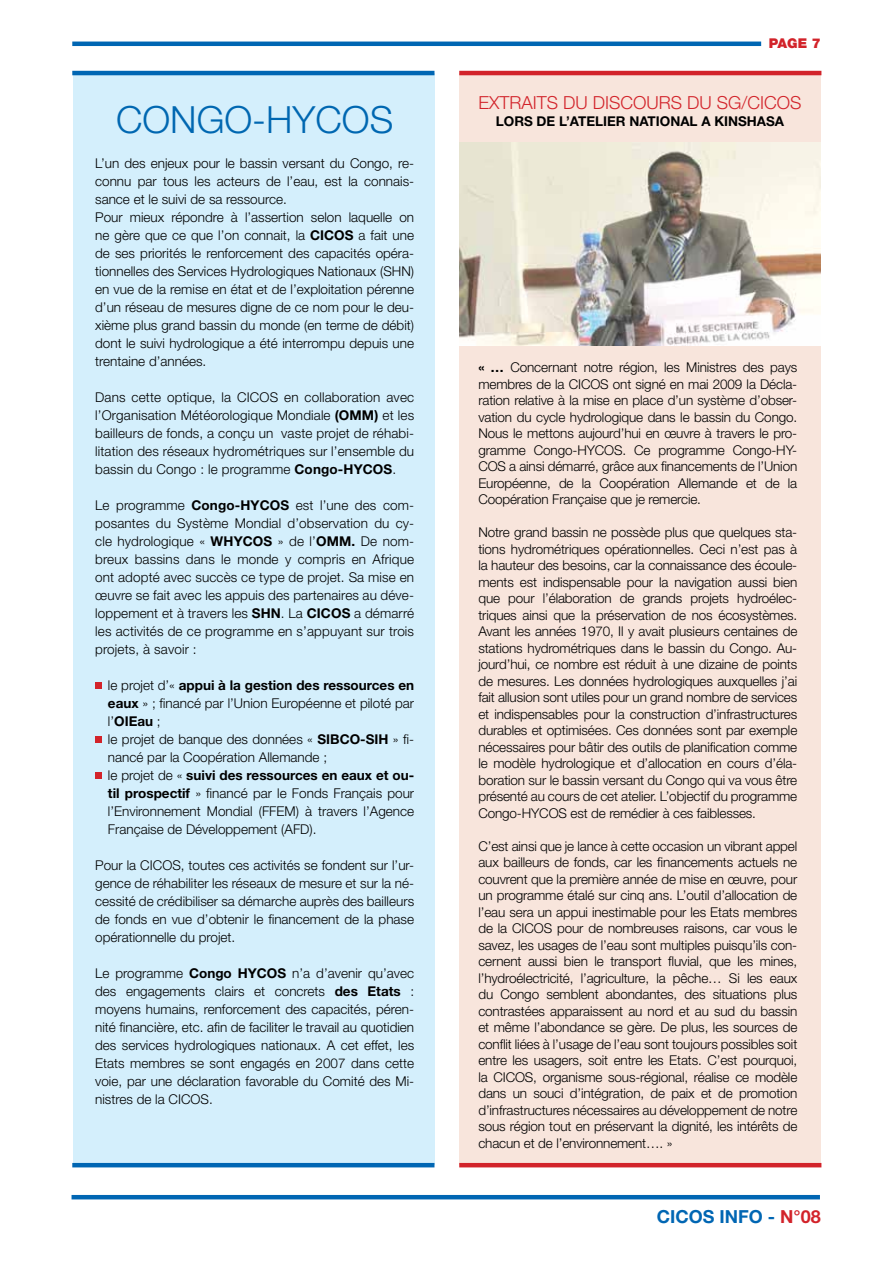
<style>
.page{position:relative;width:893px;height:1263px;background:#fff}
.page>*{position:absolute;margin:0;border:0;box-sizing:border-box;transform-origin:0 0}
.t1{font:300 37.5px "Helvetica Neue LT Std";color:#0067b1}
.t2{font:300 18px "Helvetica Neue LT Std";color:#d2232a}
.t3{font:700 18px "Helvetica Neue LT Std";color:#0066b3}
.t4{font:700 18px "Helvetica Neue LT Std";color:#d2232a}
.t5{font:300 13.5px/16.5px "Helvetica Neue LT Std";color:#000;text-align:justify}
.t6{font:700 13.5px "Helvetica Neue LT Std";color:#000}
.t7{font:900 13.5px "Helvetica Neue LT Std";color:#d2232a}
.s1{font-weight:700}
.s2{color:#0066b3}
</style>
<div class="page">
<div style="left:73px;top:73px;width:361px;height:1091px;background:#d4effc"></div>
<div style="left:459px;top:73px;width:362px;height:1091px;background:#f8e5dc"></div>
<svg style="left:95px;top:682px;width:6px;height:6px"></svg>
<svg style="left:95px;top:736px;width:6px;height:6px"></svg>
<svg style="left:95px;top:772px;width:6px;height:6px"></svg>
<hr style="left:72px;top:42px;width:689px;height:4px;background:#0066b3">
<hr style="left:72px;top:71px;width:362px;height:4px;background:#0066b3">
<hr style="left:72px;top:1163px;width:362px;height:4px;background:#0066b3">
<hr style="left:459px;top:71px;width:362px;height:4px;background:#d2232a">
<hr style="left:459px;top:1163px;width:362px;height:4px;background:#d2232a">
<img style="left:459px;top:142px;width:362px;height:204px">
<hr style="left:72px;top:1195px;width:748px;height:4px;background:#0066b3">
<h1 class="t1" style="left:116px;top:97px;width:55px">Congo</h1>
<h1 class="t1" style="left:252px;top:97px;width:142px">-HYCOS</h1>
<p class="t5" style="left:95px;top:154px;width:320px;line-height:18px;text-align:left">L’un des enjeux pour le bassin versant du Congo, re&shy;connu par tous les acteurs de l’eau, est la connais&shy;sance et le suivi de sa ressource.<br>Pour mieux répondre à l’assertion selon laquelle on ne gère que ce que l’on connait, la <span class="s1">CICOS</span> a fait une de ses priorités le renforcement des capacités opéra&shy;tionnelles des Services Hydrologiques Nationaux (SHN) en vue de la remise en état et de l’exploitation pérenne d’un réseau de mesures digne de ce nom pour le deu&shy;xième plus grand bassin du monde (en terme de débit) dont le suivi hydrologique a été interrompu depuis une trentaine d’années.</p>
<p class="t5" style="left:95px;top:388px;width:320px;line-height:18px">Dans cette optique, la CICOS en collaboration avec l’Organisation Météorologique Mondiale <span class="s1">(OMM)</span> et les bailleurs de fonds, a conçu un vaste projet de réhabi&shy;litation des réseaux hydrométriques sur l’ensemble du bassin du Congo : le programme <span class="s1">Congo-HYCOS</span>.</p>
<p class="t5" style="left:95px;top:496px;width:320px;line-height:18px">Le programme <span class="s1">Congo-HYCOS</span> est l’une des com&shy;posantes du Système Mondial d’observation du cy&shy;cle hydrologique « <span class="s1">WHYCOS</span> » de l’<span class="s1">OMM .</span> De nom&shy;breux bassins dans le monde y compris en Afrique ont adopté avec succès ce type de projet. Sa mise en œuvre se fait avec les appuis des partenaires au déve&shy;loppement et à travers les <span class="s1">SHN</span>. La <span class="s1">CICOS</span> a démarré les activités de ce programme en s’appuyant sur trois projets, à savoir :</p>
<p class="t5" style="left:108px;top:676px;width:308px;line-height:18px;text-align:left">le projet d’« <span class="s1">appui à la gestion des ressources en eaux</span> » ; financé par l’Union Européenne et piloté par l’<span class="s1">OIEau</span> ;<br>le projet de banque des données « <span class="s1">SIBCO-SIH</span> » fi&shy;nancé par la Coopération Allemande ;<br>le projet de « <span class="s1">suivi des ressources en eaux et ou&shy;til prospectif</span> » financé par le Fonds Français pour l’Environnement Mondial (FFEM) à travers l’Agence Française de Développement (AFD).</p>
<p class="t5" style="left:95px;top:856px;width:320px;line-height:18px">Pour la CICOS, toutes ces activités se fondent sur l’ur&shy;gence de réhabiliter les réseaux de mesure et sur la né&shy;cessité de crédibiliser sa démarche auprès des bailleurs de fonds en vue d’obtenir le financement de la phase opérationnelle du projet.</p>
<p class="t5" style="left:95px;top:964px;width:320px;line-height:18px">Le programme <span class="s1">Congo HYCOS</span> n’a d’avenir qu’avec des engagements clairs et concrets <span class="s1">des Etats</span> : moyens humains, renforcement des capacités, péren&shy;nité financière, etc. afin de faciliter le travail au quotidien des services hydrologiques nationaux. A cet effet, les Etats membres se sont engagés en 2007 dans cette voie, par une déclaration favorable du Comité des Mi&shy;nistres de la CICOS.</p>
<p class="t7" style="left:769px;top:35px;width:53px">PAGE 7</p>
<h2 class="t2" style="left:478px;top:92px;width:325px">EXTRAITS DU DISCOURS DU SG/CICOS</h2>
<p class="t6" style="left:496px;top:112px;width:84px">LORS DE L’ATEL</p>
<p class="t6" style="left:603px;top:112px;width:182px">IER NATIONAL A KINSHASA</p>
<p class="t5" style="left:478px;top:359px;width:320px"><span class="s1">« …</span> Concernant notre région, les Ministres des pays membres de la CICOS ont signé en mai 2009 la Décla&shy;ration relative à la mise en place d’un système d’obser&shy;vation du cycle hydrologique dans le bassin du Congo.<br>Nous le mettons aujourd’hui en œuvre à travers le pro&shy;gramme Congo-HYCOS. Ce programme Congo-HY-COS a ainsi démarré, grâce aux financements de l’Union Européenne, de la Coopération Allemande et de la Coopération Française que je remercie.</p>
<p class="t5" style="left:478px;top:524px;width:320px">Notre grand bassin ne possède plus que quelques sta&shy;tions hydrométriques opérationnelles. Ceci n’est pas à la hauteur des besoins, car la connaissance des écoule&shy;ments est indispensable pour la navigation aussi bien que pour l’élaboration de grands projets hydroélec&shy;triques ainsi que la préservation de nos écosystèmes.<br>Avant les années 1970, Il y avait plusieurs centaines de stations hydrométriques dans le bassin du Congo. Au&shy;jourd’hui, ce nombre est réduit à une dizaine de points de mesures. Les données hydrologiques auxquelles j’ai fait allusion sont utiles pour un grand nombre de services et indispensables pour la construction d’infrastructures durables et optimisées. Ces données sont par exemple nécessaires pour bâtir des outils de planification comme le modèle hydrologique et d’allocation en cours d’éla&shy;boration sur le bassin versant du Congo qui va vous être présenté au cours de cet atelier. L’objectif du programme Congo-HYCOS est de remédier à ces faiblesses.</p>
<p class="t5" style="left:478px;top:837px;width:320px">C’est ainsi que je lance à cette occasion un vibrant appel aux bailleurs de fonds, car les financements actuels ne couvrent que la première année de mise en œuvre, pour un programme étalé sur cinq ans. L’outil d’allocation de l’eau sera un appui inestimable pour les Etats membres de la CICOS pour de nombreuses raisons, car vous le savez, les usages de l’eau sont multiples puisqu’ils con&shy;cernent aussi bien le transport fluvial, que les mines, l’hydroélectricité, l’agriculture, la pêche… Si les eaux du Congo semblent abondantes, des situations plus contrastées apparaissent au nord et au sud du bassin et même l’abondance se gère. De plus, les sources de conflit liées à l’usage de l’eau sont toujours possibles soit entre les usagers, soit entre les Etats. C’est pourquoi, la CICOS, organisme sous-régional, réalise ce modèle dans un souci d’intégration, de paix et de promotion d’infrastructures nécessaires au développement de notre sous région tout en préservant la dignité, les intérêts de chacun et de l’environnement…. »</p>
<h2 class="t3" style="left:657px;top:1205px;width:13px">cicos</h2>
<h2 class="t3" style="left:719px;top:1205px;width:12px">info</h2>
<h2 class="t4" style="left:768px;top:1205px;width:54px"><span class="s2">-</span> n°08</h2>
</div>
